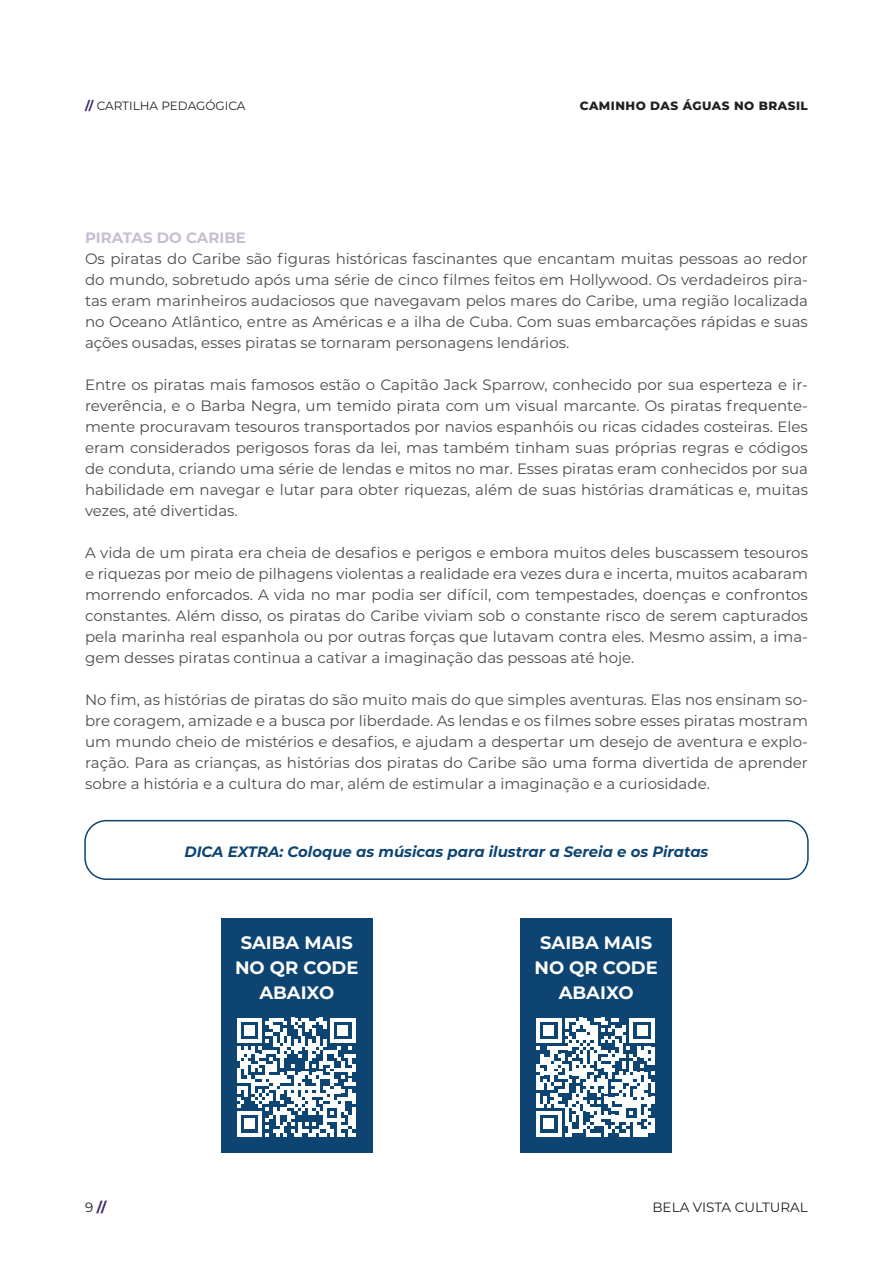
<style>
.page{position:relative;width:893px;height:1263px;background:#fff}
.page>*{position:absolute;margin:0;border:0;box-sizing:border-box;transform-origin:0 0}
.t1{font:700 18px/24.9px "Montserrat";color:#fff;text-align:center}
.t2{font:15px/21px "Montserrat";color:#4b4c4d;text-align:justify}
.t3{font:italic 700 15px "Montserrat";color:#0d4472}
.t4{font:700 15px "Montserrat";color:#c8bed1}
.t5{font:13.5px "Montserrat";color:#231f20}
.t6{font:700 13.5px "Montserrat";color:#3d2565}
.t7{font:800 12px "Montserrat";letter-spacing:.04em;color:#231f20}
.t8{font:12px "Montserrat";color:#231f20}
.s1{font-weight:700;color:#3d2565}
.s2{font-weight:400;color:#231f20}
</style>
<div class="page">
<div style="left:221px;top:918px;width:151px;height:234px;background:#0d4472"></div>
<svg style="left:237px;top:1018px;width:118px;height:118px"></svg>
<div style="left:520px;top:918px;width:152px;height:234px;background:#0d4472"></div>
<svg style="left:536px;top:1018px;width:119px;height:118px"></svg>
<div style="left:84px;top:820px;width:725px;height:60px;border:2px solid #0d4472;border-radius:21px"></div>
<p class="t8" style="left:85px;top:97px;width:162px"><span class="s1">//</span> CARTILHA PEDAGÓGICA</p>
<p class="t7" style="left:580px;top:97px;width:230px">CAMINHO DAS ÁGUAS NO BRASIL</p>
<p class="t4" style="left:85px;top:227px;width:162px">PIRATAS DO CARIBE</p>
<p class="t2" style="left:85px;top:248px;width:724px">Os piratas do Caribe são figuras históricas fascinantes que encantam muitas pessoas ao redor do mundo, sobretudo após uma série de cinco filmes feitos em Hollywood. Os verdadeiros pira&shy;tas eram marinheiros audaciosos que navegavam pelos mares do Caribe, uma região localizada no Oceano Atlântico, entre as Américas e a ilha de Cuba. Com suas embarcações rápidas e suas ações ousadas, esses piratas se tornaram personagens lendários.</p>
<p class="t2" style="left:85px;top:374px;width:724px">Entre os piratas mais famosos estão o Capitão Jack Sparrow, conhecido por sua esperteza e ir&shy;reverência, e o Barba Negra, um temido pirata com um visual marcante. Os piratas frequente&shy;mente procuravam tesouros transportados por navios espanhóis ou ricas cidades costeiras. Eles eram considerados perigosos foras da lei, mas também tinham suas próprias regras e códigos de conduta, criando uma série de lendas e mitos no mar. Esses piratas eram conhecidos por sua habilidade em navegar e lutar para obter riquezas, além de suas histórias dramáticas e, muitas vezes, até divertidas.</p>
<p class="t2" style="left:85px;top:542px;width:724px">A vida de um pirata era cheia de desafios e perigos e embora muitos deles buscassem tesouros e riquezas por meio de pilhagens violentas a realidade era vezes dura e incerta, muitos acabaram morrendo enforcados. A vida no mar podia ser difícil, com tempestades, doenças e confrontos constantes. Além disso, os piratas do Caribe viviam sob o constante risco de serem capturados pela marinha real espanhola ou por outras forças que lutavam contra eles. Mesmo assim, a ima&shy;gem desses piratas continua a cativar a imaginação das pessoas até hoje.</p>
<p class="t2" style="left:85px;top:689px;width:724px">No fim, as histórias de piratas do são muito mais do que simples aventuras. Elas nos ensinam so&shy;bre coragem, amizade e a busca por liberdade. As lendas e os filmes sobre esses piratas mostram um mundo cheio de mistérios e desafios, e ajudam a despertar um desejo de aventura e explo&shy;ração. Para as crianças, as histórias dos piratas do Caribe são uma forma divertida de aprender sobre a história e a cultura do mar, além de estimular a imaginação e a curiosidade.</p>
<p class="t3" style="left:184px;top:841px;width:525px">DICA EXTRA: Coloque as músicas para ilustrar a Sereia e os Piratas</p>
<p class="t1" style="left:235px;top:929px;width:125px">SAIBA MAIS<br>NO QR CODE<br>ABAIXO</p>
<p class="t1" style="left:534px;top:929px;width:125px">SAIBA MAIS<br>NO QR CODE<br>ABAIXO</p>
<p class="t6" style="left:85px;top:1198px;width:23px"><span class="s2">9</span> //</p>
<p class="t5" style="left:652px;top:1198px;width:157px">BELA VISTA CULTURAL</p>
</div>
